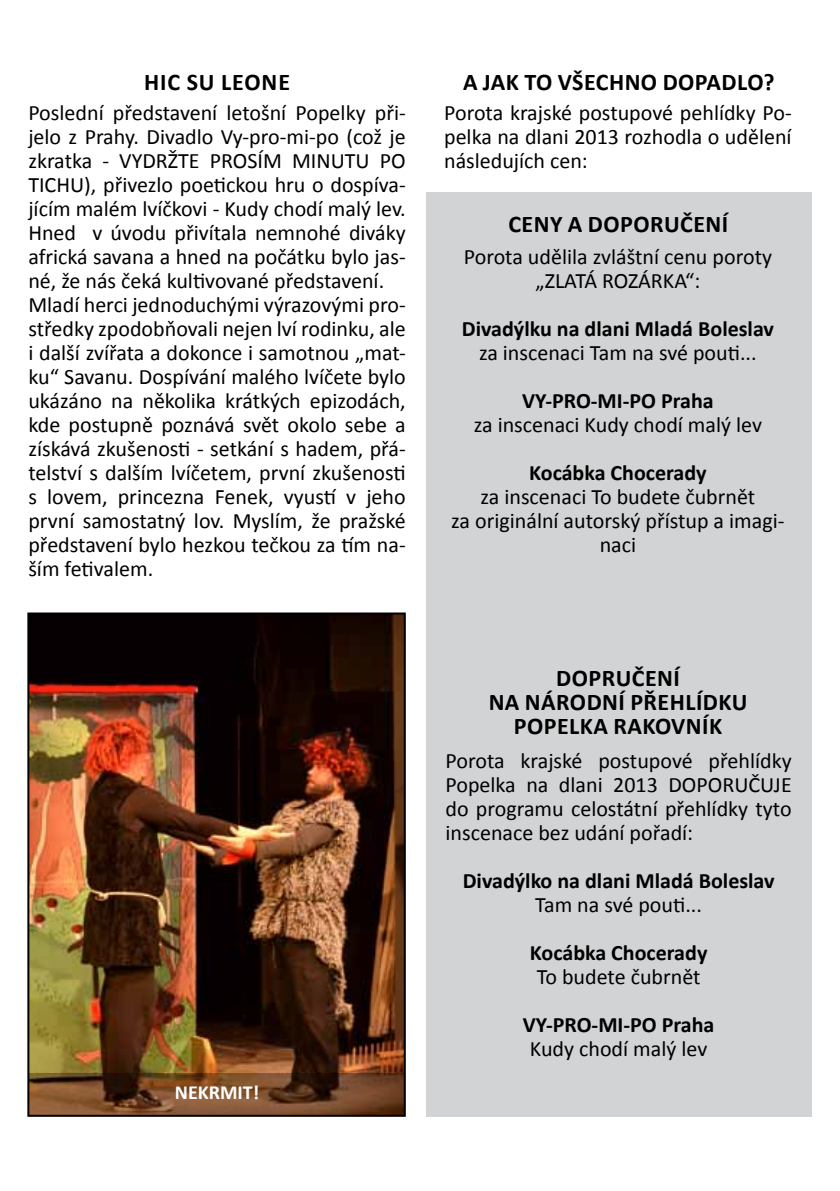
<style>
.page{position:relative;width:840px;height:1191px;background:#fff}
.page>*{position:absolute;margin:0;border:0;box-sizing:border-box;transform-origin:0 0}
.t1{font:700 24px/24px "Calibri";letter-spacing:.02em;color:#000}
.t2{font:700 24px "Calibri";letter-spacing:.09em;color:#000}
.t3{font:22px/24px "Calibri";color:#000;text-align:justify}
.t4{font:700 22px "Calibri";color:#000}
.t5{font:700 20px "Calibri";color:#fff}
</style>
<div class="page">
<div style="left:425px;top:192px;width:386px;height:924px;background:#d1d3d4"></div>
<img style="left:30px;top:615px;width:372px;height:458px">
<div style="left:27px;top:612px;width:378px;height:504px;border:2px solid #000"></div>
<svg style="left:29px;top:1073px;width:374px;height:42px;background:#6e4527"></svg>
<p class="t1" style="left:144px;top:70px;width:13px">hic</p>
<p class="t1" style="left:186px;top:70px;width:49px">su leone</p>
<p class="t3" style="left:28px;top:101px;width:379px;text-align:left">Poslední představení letošní Popelky při&shy;jelo z Prahy. Divadlo Vy-pro-mi-po (což je zkratka - VYDRŽTE PROSÍM MINUTU PO TICHU), přivezlo poetickou hru o dospíva&shy;jícím malém lvíčkovi - Kudy chodí malý lev.<br>Hned v úvodu přivítala nemnohé diváky africká savana a hned na počátku bylo jas&shy;né, že nás čeká kultivované představení.<br>Mladí herci jednoduchými výrazovými pro&shy;středky zpodobňovali nejen lví rodinku, ale i další zvířata a dokonce i samotnou „mat&shy;ku“ Savanu. Dospívání malého lvíčete bylo ukázáno na několika krátkých epizodách, kde postupně poznává svět okolo sebe a získává zkušenosti - setkání s hadem, přá&shy;telství s dalším lvíčetem, první zkušenosti s lovem, princezna Fenek, vyustí v jeho první samostatný lov. Myslím, že pražské představení bylo hezkou tečkou za tím na&shy;ším fetivalem.</p>
<p class="t5" style="left:175px;top:1079px;width:86px">NEKRMIT!</p>
<p class="t1" style="left:462px;top:70px;width:313px">A JAK TO VŠECHNO DOPADLO?</p>
<p class="t3" style="left:444px;top:101px;width:349px">Porota krajské postupové pehlídky Po&shy;pelka na dlani 2013 rozhodla o udělení následujích cen:</p>
<p class="t2" style="left:508px;top:209px;width:170px">ceny a doporučení</p>
<p class="t3" style="left:463px;top:245px;width:309px;text-align:center">Porota udělila zvláštní cenu poroty „ZLATÁ ROZÁRKA“:</p>
<p class="t4" style="left:461px;top:315px;width:313px">Divadýlku na dlani Mladá Boleslav</p>
<p class="t3" style="left:479px;top:341px;width:279px">za inscenaci Tam na své pouti...</p>
<p class="t4" style="left:522px;top:387px;width:193px">VY-PRO-MI-PO Praha</p>
<p class="t3" style="left:473px;top:413px;width:289px">za inscenaci Kudy chodí malý lev</p>
<p class="t4" style="left:529px;top:459px;width:179px">Kocábka Chocerady</p>
<p class="t3" style="left:451px;top:485px;width:334px;text-align:center">za inscenaci To budete čubrnět<br>za originální autorský přístup a imagi&shy;naci</p>
<p class="t1" style="left:488px;top:665px;width:181px;text-indent:67px">dopručení<br>na národní přehlí</p>
<p class="t1" style="left:702px;top:689px;width:30px">dku</p>
<p class="t1" style="left:513px;top:713px;width:57px">popelka</p>
<p class="t1" style="left:613px;top:713px;width:85px">rakovník</p>
<p class="t3" style="left:445px;top:749px;width:347px">Porota krajské postupové přehlídky Popelka na dlani 2013 DOPORUČUJE do programu celostátní přehlídky tyto inscenace bez udání pořadí:</p>
<p class="t4" style="left:462px;top:867px;width:313px">Divadýlko na dlani Mladá Boleslav</p>
<p class="t3" style="left:535px;top:893px;width:168px">Tam na své pouti...</p>
<p class="t4" style="left:529px;top:939px;width:179px">Kocábka Chocerady</p>
<p class="t3" style="left:536px;top:965px;width:165px">To budete čubrnět</p>
<p class="t4" style="left:522px;top:1011px;width:193px">VY-PRO-MI-PO Praha</p>
<p class="t3" style="left:529px;top:1037px;width:179px">Kudy chodí malý lev</p>
</div>
